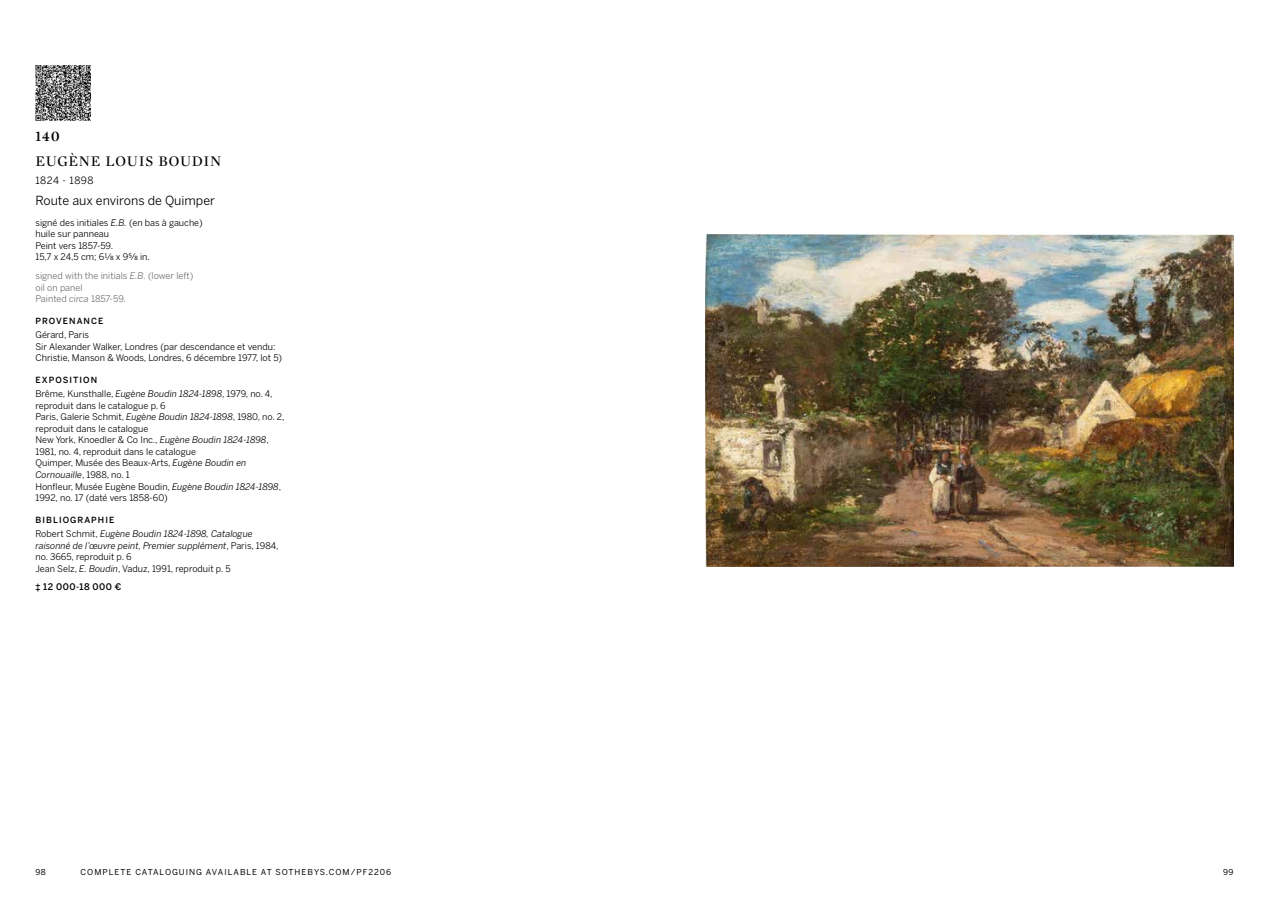
<style>
.page{position:relative;width:1269px;height:899px;background:#fff}
.page>*{position:absolute;margin:0;border:0;box-sizing:border-box;transform-origin:0 0}
.t1{font:15px "Mercury Display";letter-spacing:.05em;color:#000}
.t2{font:600 15px "Mercury Display";color:#000}
.t3{font:12.5px "Benton Sans";color:#000}
.t4{font:10px "Benton Sans";letter-spacing:.05em;color:#000}
.t5{font:9px/11.6px "Benton Sans";color:#000}
.t6{font:italic 9px/11.6px "Benton Sans";color:#000}
.t7{font:9px/11.6px "Benton Sans";color:#706f6f}
.t8{font:500 9px "Benton Sans";letter-spacing:.05em;color:#000}
.t9{font:500 8.5px "Benton Sans";letter-spacing:.125em;color:#000}
.t10{font:8.12px "Benton Sans";letter-spacing:.125em;color:#000}
.s1{font-style:italic}
.s2{font-style:normal}
.s3{font-family:"Arial Unicode MS";font-weight:400}
</style>
<div class="page">
<img style="left:35px;top:65px;width:56px;height:55px">
<img style="left:705px;top:234px;width:528px;height:332px">
<h1 class="t2" style="left:35px;top:125px;width:26px">140</h1>
<h1 class="t1" style="left:35px;top:150px;width:187px">EUGÈNE LOUIS BOUDIN</h1>
<p class="t4" style="left:35px;top:175px;width:60px">1824 - 1898</p>
<h2 class="t3" style="left:35px;top:192px;width:181px">Route aux environs de Quimper</h2>
<p class="t5" style="left:35px;top:216px;width:169px">signé des initiales <span class="s1">E.B.</span> (en bas à gauche) huile sur panneau<br>Peint vers 1857-59.<br>15,7 x 24,5 cm; 6⅛ x 9⅝ in.</p>
<p class="t7" style="left:35px;top:270px;width:159px">signed with the initials <span class="s1">E.B.</span> (lower left) oil on panel<br>Painted <span class="s1">circa</span> 1857-59.</p>
<p class="t9" style="left:35px;top:315px;width:69px">PROVENANCE</p>
<p class="t5" style="left:35px;top:329px;width:248px">Gérard, Paris<br>Sir Alexander Walker, Londres (par descendance et vendu:<br>Christie, Manson &amp; Woods, Londres, 6 décembre 1977, lot 5)</p>
<p class="t9" style="left:35px;top:374px;width:63px">EXPOSITION</p>
<p class="t5" style="left:35px;top:388px;width:251px">Brême, Kunsthalle, <span class="s1">Eugène Boudin 1824-1898</span>, 1979, no. 4, reproduit dans le catalogue p. 6<br>Paris, Galerie Schmit, <span class="s1">Eugène Boudin 1824-1898</span>, 1980, no. 2, reproduit dans le catalogue<br>New York, Knoedler &amp; Co Inc., <span class="s1">Eugène Boudin 1824-1898</span>, 1981, no. 4, reproduit dans le catalogue<br>Quimper, Musée des Beaux-Arts, <span class="s1">Eugène Boudin en Cornouaille</span>, 1988, no. 1<br>Honfleur, Musée Eugène Boudin, <span class="s1">Eugène Boudin 1824-1898</span>, 1992, no. 17 (daté vers 1858-60)</p>
<p class="t9" style="left:35px;top:514px;width:80px">BIBLIOGRAPHIE</p>
<p class="t6" style="left:35px;top:528px;width:245px"><span class="s2">Robert Schmit,</span> Eugène Boudin 1824-1898, Catalogue raisonné de l’œuvre peint, Premier supplément<span class="s2">, Paris, 1984, no. 3665, reproduit p. 6<br>Jean Selz,</span> E. Boudin<span class="s2">, Vaduz, 1991, reproduit p. 5</span></p>
<p class="t8" style="left:35px;top:580px;width:88px"><span class="s3">‡</span> 12 000-18 000 €</p>
<p class="t10" style="left:35px;top:867px;width:12px">98</p>
<p class="t10" style="left:81px;top:867px;width:312px">COMPLETE CATALOGUING AVAILABLE AT SOTHEBYS.COM/PF2206</p>
<p class="t10" style="left:1223px;top:867px;width:12px">99</p>
</div>
